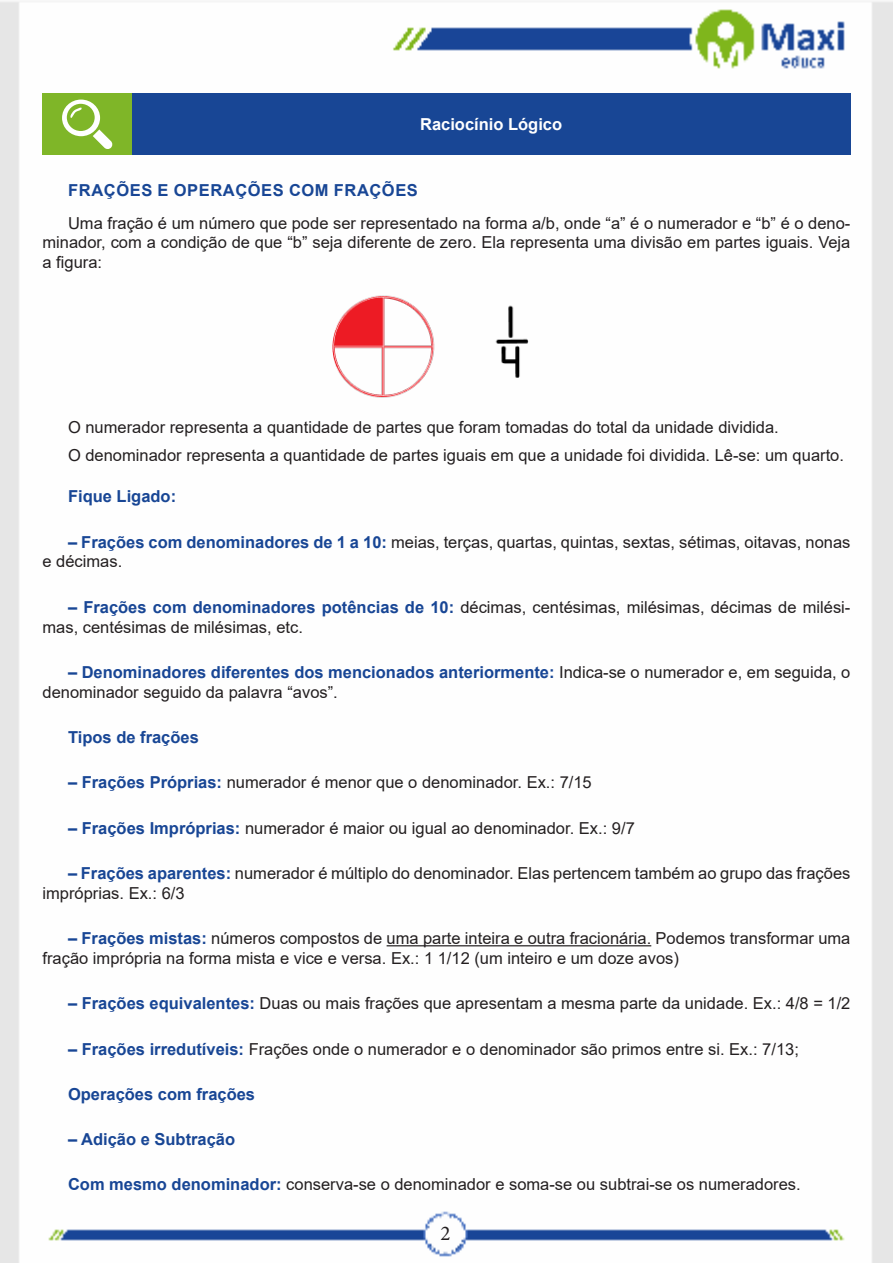
<style>
.page{position:relative;width:893px;height:1263px;background:#fff}
.page>*{position:absolute;margin:0;border:0;box-sizing:border-box;transform-origin:0 0}
.t1{font:21px "Minion Pro";color:#231f20}
.t2{font:16.5px/19.8px "Arial";color:#231f20}
.t3{font:700 16.5px "Arial";color:#184695}
.t4{font:700 16.5px "Arial";letter-spacing:.035em;color:#184695}
.Titulo_de_Caixa{font:700 16.5px "Arial";color:#fff}
.s1{font-weight:700;color:#184695}
</style>
<div class="page">
<img style="left:0;top:1px;width:893px;height:1262px">
<hr style="left:387px;top:945px;width:264px;height:1px;background:#231f20">
<div style="left:43px;top:94px;width:89px;height:61px;background:#7fb628"></div>
<div style="left:132px;top:94px;width:718px;height:61px;background:#184695"></div>
<svg style="left:62px;top:100px;width:51px;height:49px"></svg>
<img style="left:296px;top:293px;width:301px;height:107px">
<p class="Titulo_de_Caixa" style="left:420px;top:113px;width:144px">Raciocínio Lógico</p>
<p class="t4" style="left:68px;top:179px;width:351px">FRAÇÕES E OPERAÇÕES COM FRAÇÕES</p>
<p class="t2" style="left:43px;top:213px;width:809px;text-align:justify;text-indent:26px">Uma fração é um número que pode ser representado na forma a/b, onde “a” é o numerador e “b” é o deno&shy;minador, com a condição de que “b” seja diferente de zero. Ela representa uma divisão em partes iguais. Veja a figura:</p>
<p class="t2" style="left:68px;top:417px;width:712px">O numerador representa a quantidade de partes que foram tomadas do total da unidade dividida.</p>
<p class="t2" style="left:68px;top:445px;width:777px">O denominador representa a quantidade de partes iguais em que a unidade foi dividida. Lê-se: um quarto.</p>
<p class="t3" style="left:68px;top:485px;width:110px">Fique Ligado:</p>
<p class="t2" style="left:43px;top:532px;width:809px;text-indent:26px"><span class="s1">– Frações com denominadores de 1 a 10:</span> meias, terças, quartas, quintas, sextas, sétimas, oitavas, nonas e décimas.</p>
<p class="t2" style="left:43px;top:597px;width:809px;text-indent:26px"><span class="s1">– Frações com denominadores potências de 10:</span> décimas, centésimas, milésimas, décimas de milési&shy;mas, centésimas de milésimas, etc.</p>
<p class="t2" style="left:43px;top:662px;width:809px;text-indent:26px"><span class="s1">– Denominadores diferentes dos mencionados anteriormente:</span> Indica-se o numerador e, em seguida, o denominador seguido da palavra “avos”.</p>
<p class="t3" style="left:68px;top:725px;width:132px">Tipos de frações</p>
<p class="t2" style="left:68px;top:772px;width:525px"><span class="s1">– Frações Próprias:</span> numerador é menor que o denominador. Ex.: 7/15</p>
<p class="t2" style="left:68px;top:818px;width:568px"><span class="s1">– Frações Impróprias:</span> numerador é maior ou igual ao denominador. Ex.: 9/7</p>
<p class="t2" style="left:43px;top:863px;width:809px;text-indent:26px"><span class="s1">– Frações aparentes:</span> numerador é múltiplo do denominador. Elas pertencem também ao grupo das frações impróprias. Ex.: 6/3</p>
<p class="t2" style="left:43px;top:928px;width:809px;text-indent:26px"><span class="s1">– Frações mistas:</span> números compostos de uma parte inteira e outra fracionária. Podemos transformar uma fração imprópria na forma mista e vice e versa. Ex.: 1 1/12 (um inteiro e um doze avos)</p>
<p class="t2" style="left:68px;top:993px;width:784px"><span class="s1">– Frações equivalentes:</span> Duas ou mais frações que apresentam a mesma parte da unidade. Ex.: 4/8 = 1/2</p>
<p class="t2" style="left:68px;top:1039px;width:732px"><span class="s1">– Frações irredutíveis:</span> Frações onde o numerador e o denominador são primos entre si. Ex.: 7/13;</p>
<p class="t3" style="left:68px;top:1082px;width:189px">Operações com frações</p>
<p class="t3" style="left:68px;top:1128px;width:169px">– Adição e Subtração</p>
<p class="t2" style="left:68px;top:1175px;width:734px"><span class="s1">Com mesmo denominador:</span> conserva-se o denominador e soma-se ou subtrai-se os numeradores.</p>
<p class="t1" style="left:440px;top:1219px;width:12px">2</p>
</div>
